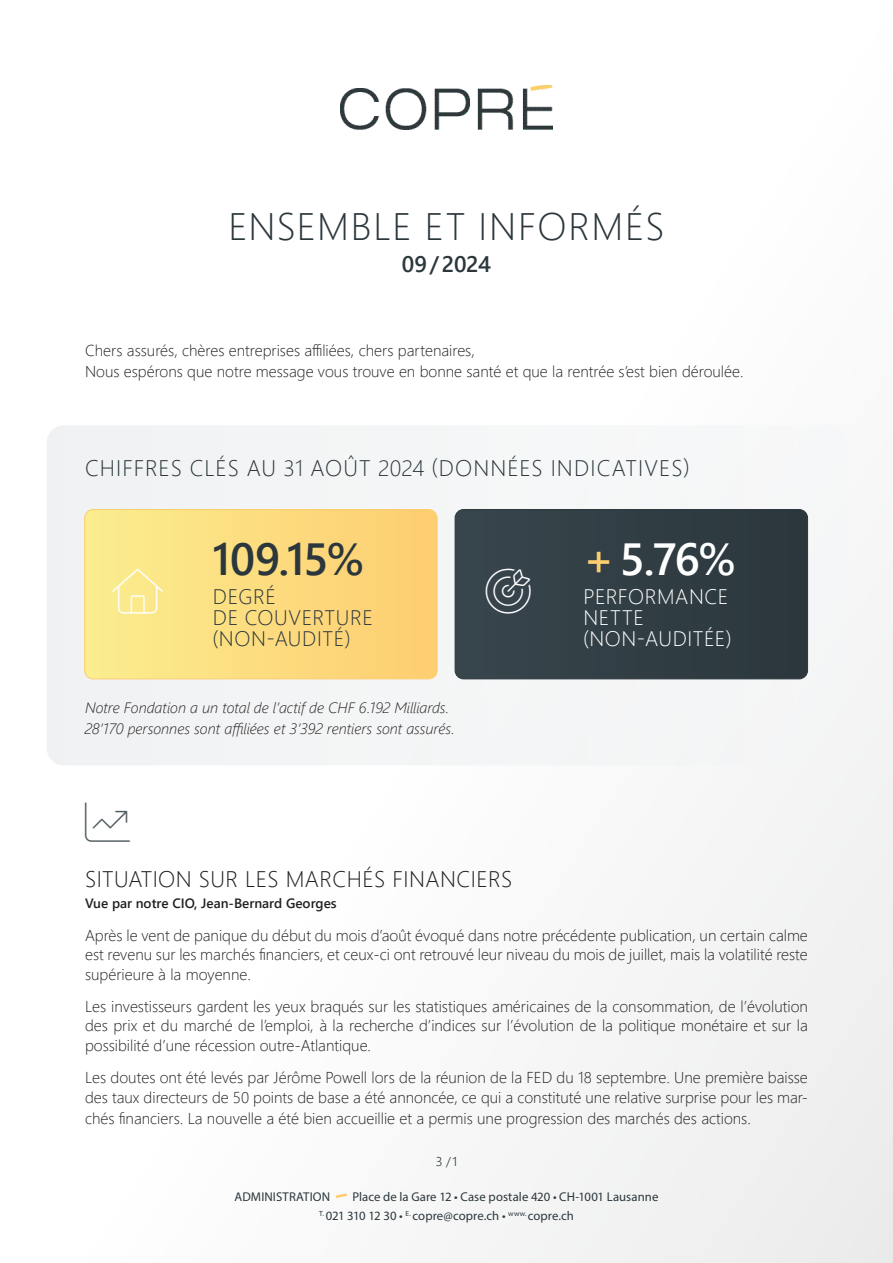
<style>
.page{position:relative;width:893px;height:1263px;background:#fff}
.page>*{position:absolute;margin:0;border:0;box-sizing:border-box;transform-origin:0 0}
.t1{font:600 45px "Segoe UI";color:#2b373c}
.t2{font:600 45px "Segoe UI";color:#fff}
.t3{font:300 38.25px "Segoe UI";letter-spacing:.04em;color:#2b373c}
.Titre_de_tableau{font:300 22.5px "Segoe UI";letter-spacing:.045em;color:#2b373c}
.t4{font:300 22.5px "Segoe UI";letter-spacing:.02em;color:#231f20}
.t5{font:600 22.5px "Segoe UI";letter-spacing:-.015em;color:#2b373c}
.t6{font:300 21px/21px "Segoe UI";letter-spacing:.03em;color:#2b373c}
.t7{font:300 21px/21px "Segoe UI";letter-spacing:.03em;color:#fff}
.t8{font:300 15.75px/19.5px "Segoe UI";color:#231f20;text-align:justify}
.t9{font:italic 300 15px "Segoe UI";color:#231f20}
.t10{font:600 13.5px "Segoe UI";color:#231f20}
.t11{font:12.75px/19.5px "Myriad Pro";letter-spacing:.005em;color:#2b373c}
.t12{font:300 12.75px "Segoe UI";color:#2b373c}
.s1{color:#fecd70}
</style>
<div class="page">
<div style="left:0;top:0;width:893px;height:1263px;background:linear-gradient(to right,#fff,#f6f6f6)"></div>
<img style="left:340px;top:85px;width:213px;height:45px">
<svg style="left:336px;top:1193px;width:11px;height:5px"></svg>
<div style="left:47px;top:425px;width:799px;height:340px;background:#f4f5f6;border-radius:17px"></div>
<svg style="left:85px;top:509px;width:352px;height:170px;background:#fcdc7f"></svg>
<div style="left:84px;top:509px;width:353px;height:170px;border:1px solid #fecd70;border-radius:9px"></div>
<svg style="left:455px;top:509px;width:352px;height:170px;background:#313e44"></svg>
<div style="left:455px;top:509px;width:353px;height:170px;border:1px solid #2b373c;border-radius:9px"></div>
<div style="left:486px;top:568px;width:45px;height:45px;background:#36444a"></div>
<svg style="left:85px;top:803px;width:45px;height:39px"></svg>
<div style="left:112px;top:568px;width:51px;height:45px;background:#fbe98a"></div>
<p class="t3" style="left:228px;top:191px;width:438px">ENSEMBLE ET INFORMÉS</p>
<p class="t5" style="left:402px;top:242px;width:91px">09/2024</p>
<p class="t8" style="left:85px;top:339px;width:391px">Chers assurés, chères entreprises affiliées, chers partenaires,</p>
<p class="t8" style="left:85px;top:360px;width:660px">Nous espérons que notre message vous trouve en bonne santé et que la rentrée s’est bien déroulée.</p>
<p class="Titre_de_tableau" style="left:85px;top:446px;width:606px">CHIFFRES CLÉS AU 31 AOÛT 2024 (DONNÉES INDICATIVES)</p>
<p class="t1" style="left:213px;top:516px;width:153px">109.15%</p>
<p class="t6" style="left:213px;top:584px;width:162px">DEGRÉ<br>DE COUVERTURE (NON-AUDITÉ)</p>
<p class="t9" style="left:85px;top:693px;width:366px">Notre Fondation a un total de l’actif de CHF 6.192 Milliards.</p>
<p class="t9" style="left:85px;top:714px;width:371px">28’170 personnes sont affiliées et 3’392 rentiers sont assurés.</p>
<p class="t2" style="left:583px;top:516px;width:155px"><span class="s1">+</span>5.76%</p>
<p class="t7" style="left:583px;top:584px;width:150px">PERFORMANCE<br>NETTE (NON-AUDITÉE)</p>
<p class="t4" style="left:85px;top:858px;width:429px">SITUATION SUR LES MARCHÉS FINANCIERS</p>
<p class="t10" style="left:85px;top:891px;width:253px">Vue par notre CIO, Jean-Bernard Georges</p>
<p class="t8" style="left:85px;top:924px;width:724px">Après le vent de panique du début du mois d’août évoqué dans notre précédente publication, un certain calme est revenu sur les marchés financiers, et ceux-ci ont retrouvé leur niveau du mois de juillet, mais la volatilité reste supérieure à la moyenne.</p>
<p class="t8" style="left:85px;top:995px;width:724px">Les investisseurs gardent les yeux braqués sur les statistiques américaines de la consommation, de l’évolution des prix et du marché de l’emploi, à la recherche d’indices sur l’évolution de la politique monétaire et sur la possibilité d’une récession outre-Atlantique.</p>
<p class="t8" style="left:85px;top:1066px;width:724px">Les doutes ont été levés par Jérôme Powell lors de la réunion de la FED du 18 septembre. Une première baisse des taux directeurs de 50 points de base a été annoncée, ce qui a constituté une relative surprise pour les mar-</p>
<p class="t8" style="left:85px;top:1107px;width:667px">chés financiers. La nouvelle a été bien accueillie et a permis une progression des marchés des actions.</p>
<p class="t12" style="left:436px;top:1150px;width:23px">3 /1</p>
<p class="t11" style="left:319px;top:1187px;width:341px;text-indent:33px">Place de la Gare 12 • Case postale 420 • CH-1001 Lausanne<br><sup>T.</sup> 021 310 12 30 • <sup>E.</sup> copre@copre.ch • <sup>www.</sup>copre.ch</p>
<p class="t11" style="left:235px;top:1187px;width:97px">ADMINISTRATION</p>
</div>
